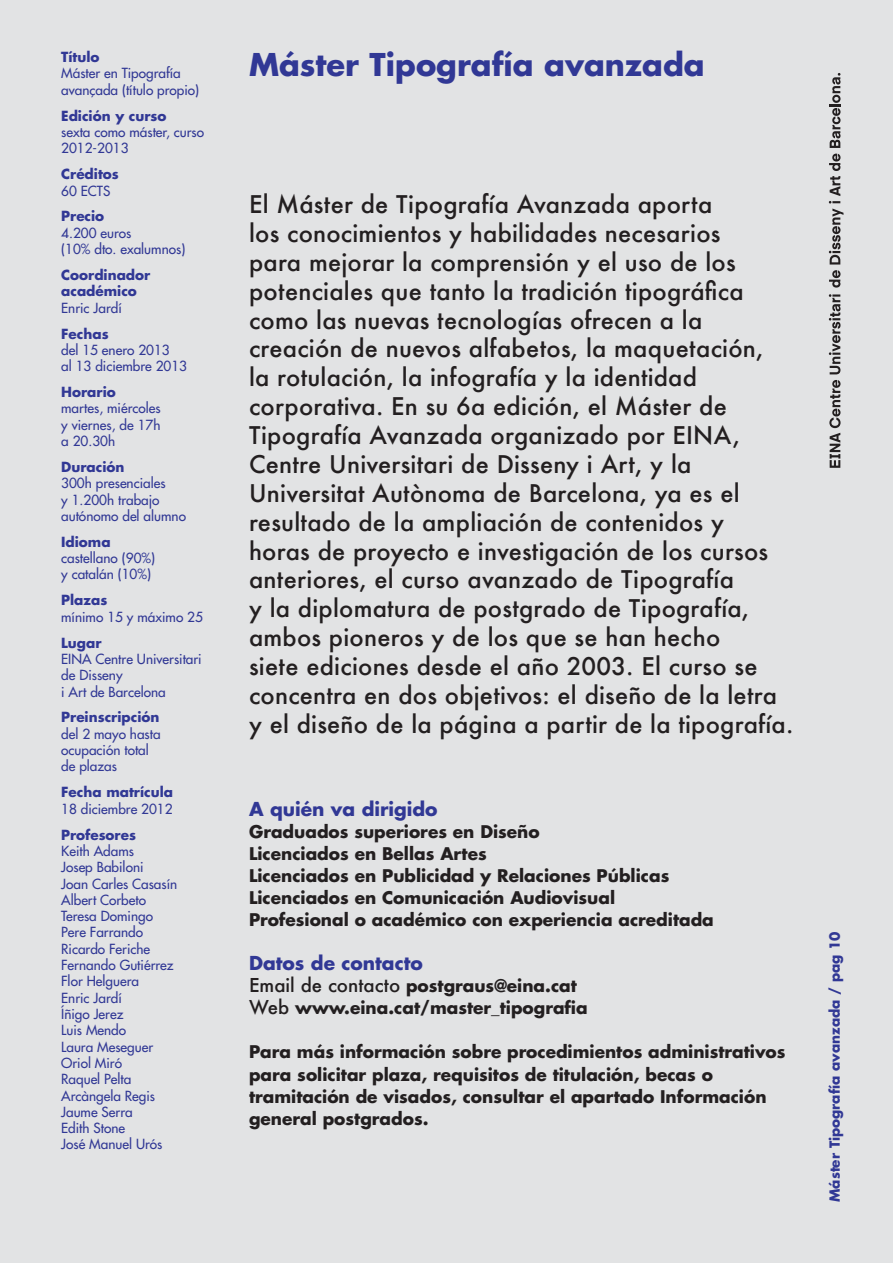
<style>
.page{position:relative;width:893px;height:1263px;background:#e2e3e4}
.page>*{position:absolute;margin:0;border:0;box-sizing:border-box;transform-origin:0 0}
.t1{font:700 30.6px "Futura LT";color:#313895}
.t2{font:500 23.85px/29px "Futura";letter-spacing:.01em;color:#231f20}
.t3{font:700 18.75px "Futura LT";color:#313895}
.t4{font:700 16.95px/22px "Futura LT";color:#231f20}
.t5{font:13.65px/16.4px "Futura";color:#313895}
.t6{font:700 13.65px/16.4px "Futura LT";color:#313895}
.s1{font-family:"Futura";font-weight:500;font-size:18.75px}
</style>
<div class="page">
<svg style="left:829px;top:380px;width:11px;height:88px"></svg>
<svg style="left:829px;top:294px;width:11px;height:80px"></svg>
<svg style="left:829px;top:154px;width:14px;height:134px"></svg>
<svg style="left:829px;top:73px;width:11px;height:75px"></svg>
<p class="t6" style="left:61px;top:50px;width:40px">Título</p>
<p class="t5" style="left:61px;top:66px;width:140px">Máster en Tipografía avançada (título propio)</p>
<p class="t6" style="left:61px;top:108px;width:107px">Edición y curso</p>
<p class="t5" style="left:61px;top:125px;width:144px">sexta como máster, curso<br>2012-2013</p>
<p class="t6" style="left:61px;top:167px;width:59px">Créditos</p>
<p class="t5" style="left:61px;top:183px;width:51px">60 ECTS</p>
<p class="t6" style="left:61px;top:209px;width:45px">Precio</p>
<p class="t5" style="left:61px;top:225px;width:126px">4.200 euros<br>(10% dto. exalumnos)</p>
<p class="t6" style="left:61px;top:268px;width:91px">Coordinador académico</p>
<p class="t5" style="left:61px;top:300px;width:62px">Enric Jardí</p>
<p class="t6" style="left:61px;top:326px;width:49px">Fechas</p>
<p class="t5" style="left:61px;top:342px;width:127px">del 15 enero 2013<br>al 13 diciembre 2013</p>
<p class="t6" style="left:61px;top:385px;width:56px">Horario</p>
<p class="t5" style="left:61px;top:401px;width:101px;text-align:justify">martes, miércoles y viernes, de 17h a 20.30h</p>
<p class="t6" style="left:61px;top:459px;width:65px">Duración</p>
<p class="t5" style="left:61px;top:476px;width:126px">300h presenciales<br>y 1.200h trabajo autónomo del alumno</p>
<p class="t6" style="left:61px;top:534px;width:51px">Idioma</p>
<p class="t5" style="left:61px;top:551px;width:95px">castellano (90%) y catalán (10%)</p>
<p class="t6" style="left:61px;top:593px;width:48px">Plazas</p>
<p class="t5" style="left:61px;top:609px;width:143px">mínimo 15 y máximo 25</p>
<p class="t6" style="left:61px;top:635px;width:42px">Lugar</p>
<p class="t5" style="left:61px;top:651px;width:142px">EINA Centre Universitari de Disseny<br>i Art de Barcelona</p>
<p class="t6" style="left:61px;top:710px;width:100px">Preinscripción</p>
<p class="t5" style="left:61px;top:726px;width:101px">del 2 mayo hasta ocupación total de plazas</p>
<p class="t6" style="left:61px;top:785px;width:113px">Fecha matrícula</p>
<p class="t5" style="left:61px;top:801px;width:113px">18 diciembre 2012</p>
<p class="t6" style="left:61px;top:827px;width:76px">Profesores</p>
<p class="t5" style="left:61px;top:843px;width:118px">Keith Adams<br>Josep Babiloni<br>Joan Carles Casasín<br>Albert Corbeto<br>Teresa Domingo<br>Pere Farrando<br>Ricardo Feriche<br>Fernando Gutiérrez<br>Flor Helguera<br>Enric Jardí<br>Íñigo Jerez<br>Luis Mendo<br>Laura Meseguer<br>Oriol Miró<br>Raquel Pelta<br>Arcàngela Regis<br>Jaume Serra<br>Edith Stone<br>José Manuel Urós</p>
<p class="t1" style="left:249px;top:48px;width:457px">Máster Tipografía avanzada</p>
<p class="t2" style="left:249px;top:189px;width:546px">El Máster de Tipografía Avanzada aporta<br>los conocimientos y habilidades necesarios<br>para mejorar la comprensión y el uso de los potenciales que tanto la tradición tipográfica como las nuevas tecnologías ofrecen a la creación de nuevos alfabetos, la maquetación,<br>la rotulación, la infografía y la identidad corporativa. En su 6a edición, el Máster de Tipografía Avanzada organizado por EINA, Centre Universitari de Disseny i Art, y la Universitat Autònoma de Barcelona, ya es el resultado de la ampliación de contenidos y<br>horas de proyecto e investigación de los cursos anteriores, el curso avanzado de Tipografía<br>y la diplomatura de postgrado de Tipografía, ambos pioneros y de los que se han hecho<br>siete ediciones desde el año 2003. El curso se concentra en dos objetivos: el diseño de la letra y el diseño de la página a partir de la tipografía.</p>
<p class="t3" style="left:249px;top:799px;width:190px">A quién va dirigido</p>
<p class="t4" style="left:249px;top:821px;width:466px">Graduados superiores en Diseño<br>Licenciados en Bellas Artes<br>Licenciados en Publicidad y Relaciones Públicas Licenciados en Comunicación Audiovisual Profesional o académico con experiencia acreditada</p>
<p class="t3" style="left:249px;top:953px;width:175px">Datos de contacto</p>
<p class="t4" style="left:249px;top:976px;width:340px"><span class="s1">Email de contacto</span> postgraus@eina.cat<br><span class="s1">Web</span> www.eina.cat/master_tipografia</p>
<p class="t4" style="left:249px;top:1042px;width:538px">Para más información sobre procedimientos administrativos para solicitar plaza, requisitos de titulación, becas o tramitación de visados, consultar el apartado Información general postgrados.</p>
<p class="t6" style="left:827px;top:1202px;width:272px;rotate:-90deg">Máster Tipografía avanzada / pag 10</p>
</div>
